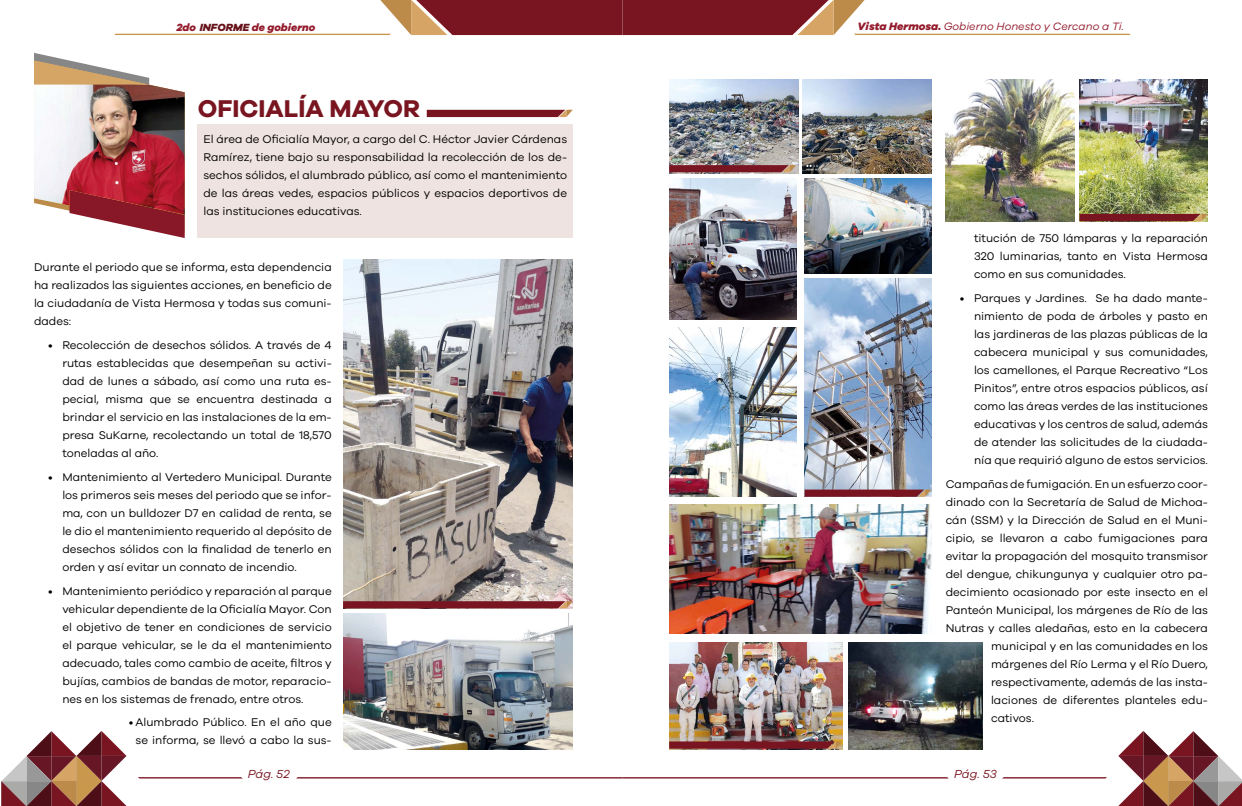
<style>
.page{position:relative;width:1242px;height:806px;background:#fff}
.page>*{position:absolute;margin:0;border:0;box-sizing:border-box;transform-origin:0 0}
.t1{font:700 25px "Galano Grotesque";color:#791520}
.t2{font:italic 12px "Galano Grotesque";color:#791520}
.t3{font:11.5px/18px "Galano Grotesque";color:#000;text-align:justify}
.t4{font:italic 11px "Galano Grotesque";color:#931a2b}
.t5{font:italic 800 10.7px "Galano Grotesque";color:#931a2b}
.s1{color:#671119}
.s2{font-weight:800}
</style>
<div class="page">
<div style="left:198px;top:125px;width:375px;height:113px;background:#efe3e1"></div>
<svg style="left:1px;top:731px;width:125px;height:75px"></svg>
<svg style="left:138px;top:777px;width:104px;height:1px"></svg>
<svg style="left:114px;top:0;width:1016px;height:35px"></svg>
<svg style="left:1118px;top:731px;width:124px;height:74px"></svg>
<svg style="left:1002px;top:777px;width:105px;height:1px"></svg>
<svg style="left:296px;top:777px;width:652px;height:1px"></svg>
<svg style="left:427px;top:110px;width:146px;height:7px"></svg>
<img style="left:343px;top:259px;width:230px;height:341px">
<img style="left:669px;top:79px;width:129px;height:94px">
<img style="left:802px;top:79px;width:129px;height:94px">
<img style="left:804px;top:178px;width:127px;height:95px">
<img style="left:669px;top:178px;width:127px;height:141px">
<img style="left:669px;top:327px;width:127px;height:169px">
<img style="left:804px;top:279px;width:127px;height:210px">
<img style="left:1079px;top:79px;width:129px;height:135px">
<img style="left:945px;top:79px;width:129px;height:142px">
<img style="left:669px;top:642px;width:173px;height:99px">
<img style="left:848px;top:642px;width:134px;height:106px">
<img style="left:669px;top:504px;width:262px;height:129px">
<img style="left:343px;top:613px;width:230px;height:135px">
<svg style="left:1079px;top:214px;width:129px;height:7px"></svg>
<svg style="left:804px;top:489px;width:127px;height:7px"></svg>
<svg style="left:669px;top:165px;width:127px;height:7px"></svg>
<svg style="left:343px;top:600px;width:230px;height:8px;background:#863239"></svg>
<svg style="left:669px;top:741px;width:173px;height:7px"></svg>
<img style="left:34px;top:53px;width:151px;height:185px">
<p class="t5" style="left:176px;top:20px;width:140px">2do <span class="s1">INFORME</span> de gobierno</p>
<p class="t4" style="left:857px;top:20px;width:268px"><span class="s2">Vista Hermosa.</span> Gobierno Honesto y Cercano a Ti.</p>
<h1 class="t1" style="left:198px;top:93px;width:224px">OFICIALÍA MAYOR</h1>
<p class="t3" style="left:203px;top:129px;width:365px">El área de Oficialía Mayor, a cargo del C. Héctor Javier Cárdenas Ramírez, tiene bajo su responsabilidad la recolección de los de&shy;sechos sólidos, el alumbrado público, así como el mantenimiento de las áreas vedes, espacios públicos y espacios deportivos de las instituciones educativas.</p>
<p class="t3" style="left:34px;top:258px;width:299px">Durante el periodo que se informa, esta dependencia ha realizados las siguientes acciones, en beneficio de la ciudadanía de Vista Hermosa y todas sus comuni&shy;dades:</p>
<p class="t3" style="left:62px;top:335px;width:271px;text-indent:-14px">• Recolección de desechos sólidos. A través de 4 rutas establecidas que desempeñan su activi&shy;dad de lunes a sábado, así como una ruta es&shy;pecial, misma que se encuentra destinada a brindar el servicio en las instalaciones de la em&shy;presa SuKarne, recolectando un total de 18,570 toneladas al año.</p>
<p class="t3" style="left:62px;top:467px;width:271px;text-indent:-14px">• Mantenimiento al Vertedero Municipal. Durante los primeros seis meses del periodo que se infor&shy;ma, con un bulldozer D7 en calidad de renta, se le dio el mantenimiento requerido al depósito de desechos sólidos con la finalidad de tenerlo en orden y así evitar un connato de incendio.</p>
<p class="t3" style="left:62px;top:581px;width:271px;text-indent:-14px">• Mantenimiento periódico y reparación al parque vehicular dependiente de la Oficialía Mayor. Con el objetivo de tener en condiciones de servicio el parque vehicular, se le da el mantenimiento adecuado, tales como cambio de aceite, filtros y bujías, cambios de bandas de motor, reparacio&shy;nes en los sistemas de frenado, entre otros.</p>
<p class="t3" style="left:129px;top:712px;width:204px;text-align:center">• Alumbrado Público. En el año que se informa, se llevó a cabo la sus-</p>
<p class="t3" style="left:974px;top:229px;width:235px">titución de 750 lámparas y la reparación 320 luminarias, tanto en Vista Hermosa como en sus comunidades.</p>
<p class="t3" style="left:974px;top:288px;width:235px;text-indent:-14px">• Parques y Jardines. Se ha dado mante&shy;nimiento de poda de árboles y pasto en las jardineras de las plazas públicas de la cabecera municipal y sus comunidades, los camellones, el Parque Recreativo “Los Pinitos”, entre otros espacios públicos, así como las áreas verdes de las instituciones educativas y los centros de salud, además de atender las solicitudes de la ciudada&shy;nía que requirió alguno de estos servicios.</p>
<p class="t3" style="left:945px;top:474px;width:264px">Campañas de fumigación. En un esfuerzo coor-</p>
<p class="t3" style="left:945px;top:492px;width:264px">dinado con la Secretaría de Salud de Michoa-</p>
<p class="t3" style="left:945px;top:510px;width:264px">cán (SSM) y la Dirección de Salud en el Muni-</p>
<p class="t3" style="left:945px;top:528px;width:264px">cipio, se llevaron a cabo fumigaciones para</p>
<p class="t3" style="left:945px;top:546px;width:264px">evitar la propagación del mosquito transmisor</p>
<p class="t3" style="left:945px;top:564px;width:264px">del dengue, chikungunya y cualquier otro pa-</p>
<p class="t3" style="left:945px;top:582px;width:264px">decimiento ocasionado por este insecto en el</p>
<p class="t3" style="left:945px;top:600px;width:264px">Panteón Municipal, los márgenes de Río de las</p>
<p class="t3" style="left:945px;top:618px;width:264px">Nutras y calles aledañas, esto en la cabecera</p>
<p class="t3" style="left:991px;top:636px;width:218px">municipal y en las comunidades en los</p>
<p class="t3" style="left:991px;top:654px;width:218px">márgenes del Río Lerma y el Río Duero,</p>
<p class="t3" style="left:991px;top:672px;width:218px">respectivamente, además de las insta-</p>
<p class="t3" style="left:991px;top:690px;width:218px">laciones de diferentes planteles edu-</p>
<p class="t3" style="left:991px;top:708px;width:45px">cativos.</p>
<p class="t2" style="left:248px;top:765px;width:43px">Pág. 52</p>
<p class="t2" style="left:954px;top:765px;width:44px">Pág. 53</p>
</div>
